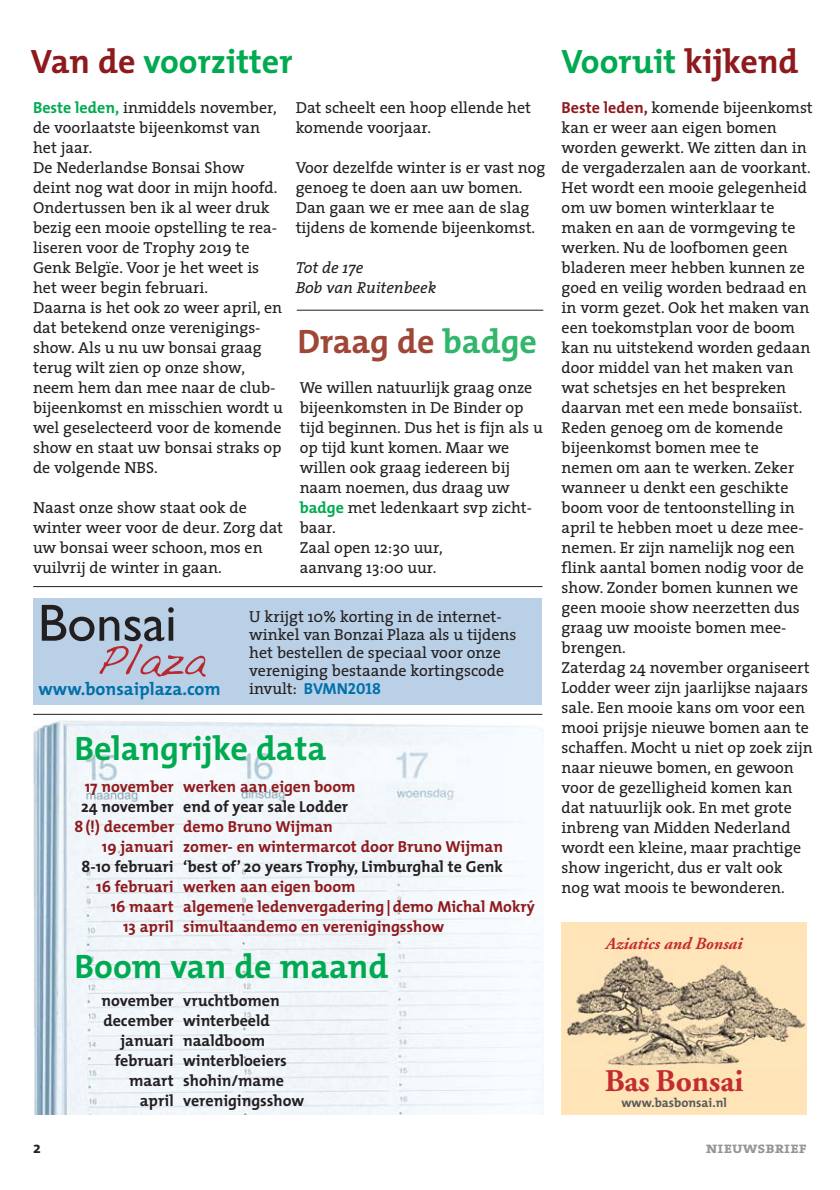
<style>
.page{position:relative;width:840px;height:1190px;background:#fff}
.page>*{position:absolute;margin:0;border:0;box-sizing:border-box;transform-origin:0 0}
.t1{font:52.4px "Gill Sans";color:#231f20}
.t2{font:700 34px "The Mix";color:#00aa50}
.t3{font:700 34px "The Mix";color:#9f4636}
.t4{font:700 31.4px "Adobe Garamond";color:#c32c30}
.t5{font:700 18px "The Mix";color:#0070aa}
.t6{font:italic 700 17px "Adobe Garamond";color:#c32c30}
.t7{font:16px/20px "The Serif";color:#231f20}
.t8{font:700 16px/20px "The Mix";color:#8e1a1d}
.t9{font:700 16px "The Mix";color:#231f20}
.t10{font:italic 16px/20px "The Serif";color:#231f20}
.t11{font:16px "The Serif Bold Caps";color:#939598}
.t12{font:700 12.8px "The Mix";color:#58595b}
.s1{color:#8e1a1d}
.s2{font-family:"The Mix";font-weight:700;color:#00aa50}
.s3{color:#31b66b}
.s4{font-family:"The Mix";font-weight:700;color:#0070aa}
.s5{font-family:"The Serif Bold Caps";color:#0070aa}
.s6{font-family:"The Mix";font-weight:700;color:#8e1a1d}
</style>
<div class="page">
<div style="left:34px;top:598px;width:508px;height:107px;background:#bad0e6"></div>
<svg style="left:99px;top:644px;width:107px;height:33px"></svg>
<hr style="left:33px;top:586px;width:509px;height:1px;background:#231f20">
<img style="left:33px;top:720px;width:510px;height:394px">
<hr style="left:33px;top:714px;width:509px;height:1px;background:#231f20">
<div style="left:562px;top:923px;width:245px;height:192px;background:#ffe4b8"></div>
<img style="left:567px;top:953px;width:238px;height:114px">
<hr style="left:297px;top:310px;width:246px;height:1px;background:#231f20">
<h2 class="t2" style="left:31px;top:49px;width:263px"><span class="s1">Van de</span> voorzitter</h2>
<p class="t7" style="left:33px;top:100px;width:252px"><span class="s2">Beste leden,</span> inmiddels november, de voorlaatste bijeenkomst van het jaar.<br>De Nederlandse Bonsai Show deint nog wat door in mijn hoofd.<br>Ondertussen ben ik al weer druk bezig een mooie opstelling te rea&shy;liseren voor de Trophy 2019 te<br>Genk Belgïe. Voor je het weet is het weer begin februari.<br>Daarna is het ook zo weer april, en dat betekend onze verenigings&shy;show. Als u nu uw bonsai graag terug wilt zien op onze show, neem hem dan mee naar de club&shy;bijeenkomst en misschien wordt u wel geselecteerd voor de komende show en staat uw bonsai straks op de volgende NBS.</p>
<p class="t7" style="left:33px;top:500px;width:252px">Naast onze show staat ook de winter weer voor de deur. Zorg dat uw bonsai weer schoon, mos en vuilvrij de winter in gaan.</p>
<p class="t7" style="left:296px;top:100px;width:237px">Dat scheelt een hoop ellende het komende voorjaar.</p>
<p class="t7" style="left:296px;top:160px;width:251px">Voor dezelfde winter is er vast nog genoeg te doen aan uw bomen.<br>Dan gaan we er mee aan de slag tijdens de komende bijeenkomst.</p>
<p class="t10" style="left:296px;top:259px;width:142px">Tot de 17e<br>Bob van Ruitenbeek</p>
<h2 class="t3" style="left:298px;top:329px;width:241px">Draag de <span class="s3">badge</span></h2>
<p class="t7" style="left:300px;top:380px;width:245px">We willen natuurlijk graag onze bijeenkomsten in De Binder op tijd beginnen. Dus het is fijn als u op tijd kunt komen. Maar we willen ook graag iedereen bij naam noemen, dus draag uw <span class="s2">badge</span> met ledenkaart svp zicht&shy;baar.<br>Zaal open 12:30 uur,<br>aanvang 13:00 uur.</p>
<h1 class="t1" style="left:38px;top:605px;width:140px">Bonsai</h1>
<p class="t7" style="left:249px;top:609px;width:269px;line-height:18px">U krijgt 10% korting in de internet - winkel van Bonzai Plaza als u tijdens het bestellen de speciaal voor onze vereniging bestaande kortingscode</p>
<p class="t5" style="left:38px;top:682px;width:184px">www.bonsaiplaza.com</p>
<p class="t7" style="left:249px;top:680px;width:133px">invult: <span class="s4">BVMN</span><span class="s5">2018</span></p>
<h2 class="t2" style="left:75px;top:735px;width:253px">Belangrijke data</h2>
<p class="t8" style="left:85px;top:778px;width:272px">17 november werken aan eigen boom</p>
<p class="t9" style="left:81px;top:800px;width:269px">24 november end of year sale Lodder</p>
<p class="t8" style="left:102px;top:818px;width:403px;text-indent:-27px">8 (!) december demo Bruno Wijman<br>19 januari zomer- en wintermarcot door Bruno Wijman</p>
<p class="t9" style="left:81px;top:860px;width:423px">8-10 februari ‘best of’ 20 years Trophy, Limburghal te Genk</p>
<p class="t8" style="left:96px;top:878px;width:261px">16 februari werken aan eigen boom</p>
<p class="t8" style="left:111px;top:898px;width:426px">16 maart algemene ledenvergadering | demo Michal Mokry´</p>
<p class="t8" style="left:123px;top:918px;width:322px">13 april simultaandemo en verenigingsshow</p>
<h2 class="t2" style="left:75px;top:953px;width:315px">Boom van de maand</h2>
<p class="t9" style="left:101px;top:994px;width:180px">november vruchtbomen</p>
<p class="t9" style="left:103px;top:1014px;width:168px">december winterbeeld</p>
<p class="t9" style="left:120px;top:1034px;width:146px">januari naaldboom</p>
<p class="t9" style="left:115px;top:1054px;width:174px">februari winterbloeiers</p>
<p class="t9" style="left:129px;top:1074px;width:156px">maart shohin/mame</p>
<p class="t9" style="left:140px;top:1094px;width:166px">april verenigingsshow</p>
<h2 class="t2" style="left:562px;top:49px;width:238px">Vooruit <span class="s1">kijkend</span></h2>
<p class="t7" style="left:562px;top:100px;width:253px"><span class="s6">Beste leden,</span> komende bijeenkomst kan er weer aan eigen bomen worden gewerkt. We zitten dan in de vergaderzalen aan de voorkant.<br>Het wordt een mooie gelegenheid om uw bomen winterklaar te maken en aan de vormgeving te werken. Nu de loofbomen geen bladeren meer hebben kunnen ze goed en veilig worden bedraad en in vorm gezet. Ook het maken van een toekomstplan voor de boom kan nu uitstekend worden gedaan door middel van het maken van wat schetsjes en het bespreken daarvan met een mede bonsaiïst.<br>Reden genoeg om de komende bijeenkomst bomen mee te nemen om aan te werken. Zeker wanneer u denkt een geschikte boom voor de tentoonstelling in april te hebben moet u deze mee&shy;nemen. Er zijn namelijk nog een flink aantal bomen nodig voor de show. Zonder bomen kunnen we geen mooie show neerzetten dus graag uw mooiste bomen mee&shy;brengen.<br>Zaterdag 24 november organiseert<br>Lodder weer zijn jaarlijkse najaars sale. Een mooie kans om voor een mooi prijsje nieuwe bomen aan te schaffen. Mocht u niet op zoek zijn naar nieuwe bomen, en gewoon voor de gezelligheid komen kan dat natuurlijk ook. En met grote inbreng van Midden Nederland wordt een kleine, maar prachtige show ingericht, dus er valt ook nog wat moois te bewonderen.</p>
<p class="t6" style="left:606px;top:936px;width:138px">Aziatics and Bonsai</p>
<h3 class="t4" style="left:605px;top:1068px;width:140px">Bas Bonsai</h3>
<p class="t12" style="left:621px;top:1097px;width:107px">www.basbonsai.nl</p>
<p class="t9" style="left:33px;top:1141px;width:9px">2</p>
<p class="t11" style="left:706px;top:1138px;width:103px">nieuwsbrief</p>
</div>
